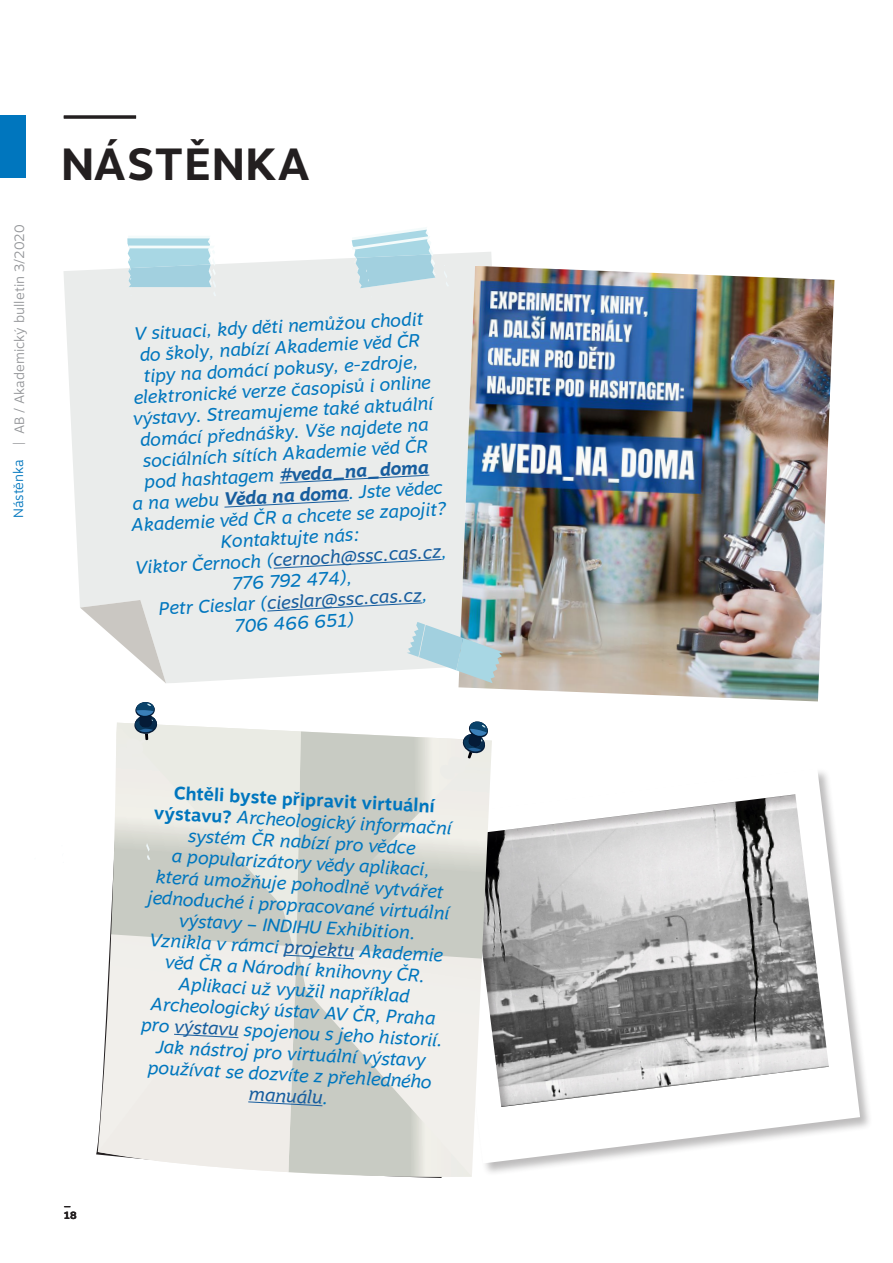
<style>
.page{position:relative;width:893px;height:1263px;background:#fff}
.page>*{position:absolute;margin:0;border:0;box-sizing:border-box;transform-origin:0 0}
.t1{font:700 45px "Motiva Sans";letter-spacing:.01em;color:#231f20}
.t2{font:italic 18px/21.1px "Motiva Sans";color:#0076be;text-align:center}
.t3{font:italic 18px "Motiva Sans";color:#175d9e}
.t4{font:300 13.5px "Motiva Sans";color:#939598}
.t5{font:300 13.5px "Motiva Sans";color:#0076be}
.t6{font:700 10.5px/12.6px "Motiva Sans";color:#231f20}
.s1{font-weight:700;color:#175d9e}
.s2{color:#175d9e}
.s3{color:#0076be}
.s4{font-weight:700;font-style:normal}
</style>
<div class="page">
<div style="left:440px;top:768px;width:433px;height:408px;background:#231f20;opacity:.3"></div>
<svg style="left:492px;top:768px;width:368px;height:395px"></svg>
<div style="left:0;top:116px;width:26px;height:62px;background:#0076be"></div>
<hr style="left:64px;top:116px;width:72px;height:3px;background:#231f20">
<svg style="left:96px;top:702px;width:396px;height:475px;background:#e0e1dc"></svg>
<div style="left:64px;top:252px;width:428px;height:431px;background:#eaeceb"></div>
<svg style="left:80px;top:600px;width:86px;height:83px"></svg>
<svg style="left:127px;top:236px;width:89px;height:60px;background:#bcdde6"></svg>
<svg style="left:352px;top:227px;width:97px;height:70px"></svg>
<svg style="left:279px;top:474px;width:151px;height:10px;background:#d4dde3"></svg>
<svg style="left:224px;top:500px;width:126px;height:8px"></svg>
<svg style="left:273px;top:558px;width:170px;height:11px;background:#d6dfe3"></svg>
<svg style="left:266px;top:602px;width:157px;height:10px;background:#d5dde3"></svg>
<img style="left:458px;top:266px;width:376px;height:435px">
<svg style="left:407px;top:622px;width:96px;height:61px;background:#b3d2d9"></svg>
<p class="t4" style="left:9px;top:445px;width:222px;rotate:-90deg">| AB / Akademický bulletin 3/2020</p>
<p class="t5" style="left:8px;top:518px;width:60px;rotate:-90deg">Nástěnka</p>
<p class="t1" style="left:61px;top:131px;width:251px">NÁSTĚNKA</p>
<p class="t2" style="left:121px;top:324px;width:317px;rotate:-3deg">V situaci, kdy děti nemůžou chodit<br>do školy, nabízí Akademie věd ČR tipy na domácí pokusy, e-zdroje, elektronické verze časopisů i online výstavy. Streamujeme také aktuální domácí přednášky. Vše najdete na sociálních sítích Akademie věd ČR pod hashtagem <span class="s1">#veda_na_doma<br></span>a na webu <span class="s1">Věda na doma</span>. Jste vědec Akademie věd ČR a chcete se zapojit?</p>
<p class="t2" style="left:220px;top:531px;width:140px;rotate:-3deg">Kontaktujte nás:</p>
<p class="t2" style="left:135px;top:557px;width:313px;rotate:-3deg">Viktor Černoch (<span class="s2">cernoch@ssc.cas.cz</span>,<br>776 792 474),</p>
<p class="t3" style="left:158px;top:595px;width:270px;rotate:-3deg"><span class="s3">Petr Cieslar (</span>cieslar@ssc.cas.cz<span class="s3">,</span></p>
<p class="t2" style="left:234px;top:615px;width:121px;rotate:-3deg">706 466 651)</p>
<p class="t6" style="left:64px;top:1196px;width:14px">_<br>18</p>
<p class="t2" style="left:154px;top:781px;width:304px;rotate:3deg"><span class="s4">Chtěli byste připravit virtuální výstavu?</span> Archeologický informační systém ČR nabízí pro vědce<br>a popularizátory vědy aplikaci, která umožňuje pohodlně vytvářet jednoduché i propracované virtuální výstavy – INDIHU Exhibition.<br>Vznikla v rámci <span class="s2">projektu</span> Akademie věd ČR a Národní knihovny ČR.<br>Aplikaci už využil například<br>Archeologický ústav AV ČR, Praha pro <span class="s2">výstavu</span> spojenou s jeho historií.<br>Jak nástroj pro virtuální výstavy používat se dozvíte z přehledného <span class="s2">manuálu</span>.</p>
</div>
